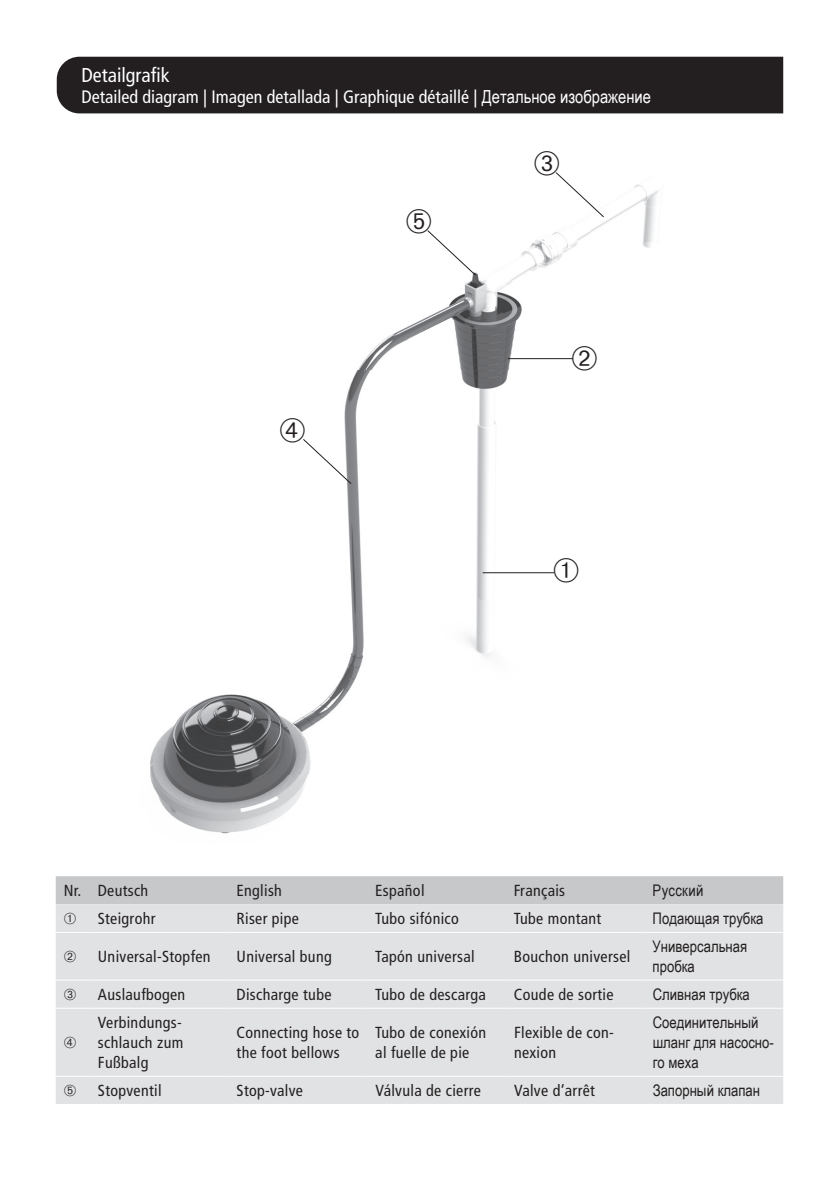
<style>
.page{position:relative;width:840px;height:1191px;background:#fff}
.page>*{position:absolute;margin:0;border:0;box-sizing:border-box;transform-origin:0 0}
.t1{font:condensed 20px "Frutiger LT Pro";color:#fff}
.t2{font:condensed 18px "Frutiger LT Pro";color:#fff}
.t3{font:condensed 16px/20px "Frutiger LT Pro";letter-spacing:.02em;color:#231f20}
.t4{font:16px/20px "Arial Narrow";color:#231f20}
.t5{font:16px "Arial Narrow";letter-spacing:.02em;color:#231f20}
.s1{font-family:"Arial Narrow";font-stretch:normal}
</style>
<div class="page">
<img style="left:150px;top:184px;width:509px;height:650px">
<hr style="left:507px;top:358px;width:65px;height:1px;background:#231f20">
<hr style="left:482px;top:572px;width:72px;height:1px;background:#231f20">
<div style="left:56px;top:876px;width:726px;height:28px;background:#c7c8ca"></div>
<div style="left:56px;top:904px;width:726px;height:200px;background:#e1e2e4"></div>
<hr style="left:56px;top:932px;width:34px;height:1px;background:#fff">
<hr style="left:90px;top:932px;width:138px;height:1px;background:#fff">
<hr style="left:228px;top:932px;width:139px;height:1px;background:#fff">
<hr style="left:367px;top:932px;width:138px;height:1px;background:#fff">
<hr style="left:505px;top:932px;width:139px;height:1px;background:#fff">
<hr style="left:644px;top:932px;width:138px;height:1px;background:#fff">
<hr style="left:56px;top:979px;width:34px;height:1px;background:#fff">
<hr style="left:90px;top:979px;width:138px;height:1px;background:#fff">
<hr style="left:228px;top:979px;width:139px;height:1px;background:#fff">
<hr style="left:367px;top:979px;width:138px;height:1px;background:#fff">
<hr style="left:505px;top:979px;width:139px;height:1px;background:#fff">
<hr style="left:644px;top:979px;width:138px;height:1px;background:#fff">
<hr style="left:56px;top:1007px;width:34px;height:1px;background:#fff">
<hr style="left:90px;top:1007px;width:138px;height:1px;background:#fff">
<hr style="left:228px;top:1007px;width:139px;height:1px;background:#fff">
<hr style="left:367px;top:1007px;width:138px;height:1px;background:#fff">
<hr style="left:505px;top:1007px;width:139px;height:1px;background:#fff">
<hr style="left:644px;top:1007px;width:138px;height:1px;background:#fff">
<hr style="left:56px;top:1075px;width:34px;height:1px;background:#fff">
<hr style="left:90px;top:1075px;width:138px;height:1px;background:#fff">
<hr style="left:228px;top:1075px;width:139px;height:1px;background:#fff">
<hr style="left:367px;top:1075px;width:138px;height:1px;background:#fff">
<hr style="left:505px;top:1075px;width:139px;height:1px;background:#fff">
<hr style="left:644px;top:1075px;width:138px;height:1px;background:#fff">
<div style="left:57px;top:57px;width:725px;height:56px;background:#231f20"></div>
<svg style="left:553px;top:557px;width:25px;height:25px"></svg>
<svg style="left:572px;top:345px;width:24px;height:25px"></svg>
<svg style="left:534px;top:172px;width:70px;height:46px"></svg>
<svg style="left:280px;top:418px;width:72px;height:67px"></svg>
<svg style="left:406px;top:208px;width:70px;height:68px"></svg>
<svg style="left:64px;top:913px;width:12px;height:11px"></svg>
<svg style="left:64px;top:951px;width:12px;height:11px"></svg>
<svg style="left:64px;top:988px;width:12px;height:12px"></svg>
<svg style="left:64px;top:1037px;width:12px;height:11px"></svg>
<svg style="left:64px;top:1085px;width:12px;height:11px"></svg>
<p class="t1" style="left:81px;top:63px;width:90px">Detailgrafik</p>
<p class="t2" style="left:81px;top:87px;width:570px">Detailed diagram | Imagen detallada | Graphique détaillé | <span class="s1">Детальное изображение</span></p>
<p class="t3" style="left:64px;top:880px;width:86px">Nr. Deutsch</p>
<p class="t3" style="left:236px;top:880px;width:47px">English</p>
<p class="t3" style="left:375px;top:880px;width:51px">Español</p>
<p class="t3" style="left:513px;top:880px;width:53px">Français</p>
<p class="t5" style="left:652px;top:878px;width:52px">Русский</p>
<p class="t3" style="left:98px;top:909px;width:59px">Steigrohr</p>
<p class="t3" style="left:236px;top:909px;width:64px">Riser pipe</p>
<p class="t3" style="left:375px;top:909px;width:85px">Tubo sifónico</p>
<p class="t3" style="left:513px;top:909px;width:89px">Tube montant</p>
<p class="t4" style="left:652px;top:908px;width:112px">Подающая трубка</p>
<p class="t3" style="left:98px;top:946px;width:114px">Universal-Stopfen</p>
<p class="t3" style="left:236px;top:946px;width:97px">Universal bung</p>
<p class="t3" style="left:375px;top:946px;width:101px">Tapón universal</p>
<p class="t3" style="left:513px;top:946px;width:118px">Bouchon universel</p>
<p class="t4" style="left:652px;top:935px;width:96px">Универсальная пробка</p>
<p class="t3" style="left:98px;top:984px;width:89px">Auslaufbogen</p>
<p class="t3" style="left:236px;top:984px;width:96px">Discharge tube</p>
<p class="t3" style="left:375px;top:984px;width:112px">Tubo de descarga</p>
<p class="t3" style="left:513px;top:984px;width:101px">Coude de sortie</p>
<p class="t4" style="left:652px;top:983px;width:99px">Сливная трубка</p>
<p class="t3" style="left:98px;top:1012px;width:87px;text-align:justify">Verbindungs&shy;schlauch zum Fußbalg</p>
<p class="t3" style="left:236px;top:1022px;width:124px">Connecting hose to the foot bellows</p>
<p class="t3" style="left:375px;top:1022px;width:112px">Tubo de conexión al fuelle de pie</p>
<p class="t3" style="left:513px;top:1022px;width:101px">Flexible de con&shy;nexion</p>
<p class="t4" style="left:652px;top:1011px;width:123px">Соединительный шланг для насосно&shy;го меха</p>
<p class="t3" style="left:98px;top:1081px;width:65px">Stopventil</p>
<p class="t3" style="left:236px;top:1081px;width:68px">Stop-valve</p>
<p class="t3" style="left:375px;top:1081px;width:107px">Válvula de cierre</p>
<p class="t3" style="left:513px;top:1081px;width:82px">Valve d‘arrêt</p>
<p class="t4" style="left:652px;top:1080px;width:109px">Запорный клапан</p>
</div>
